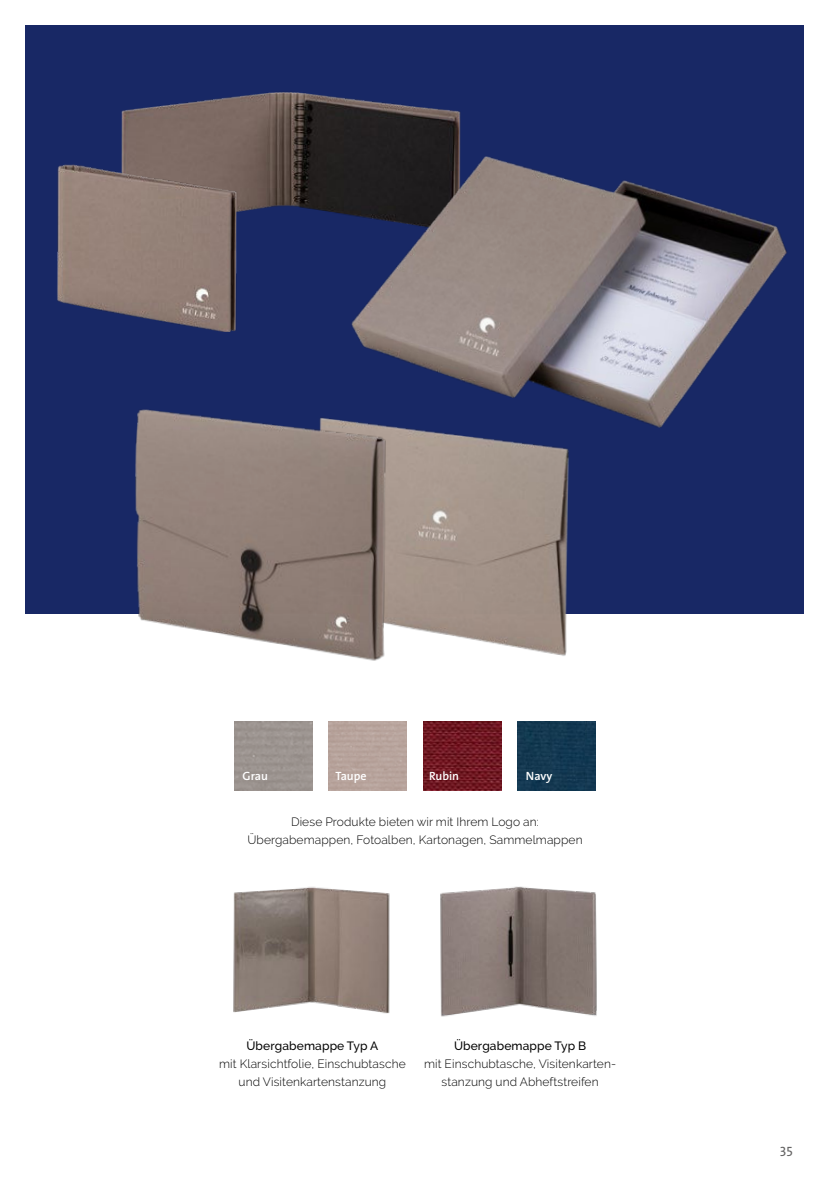
<style>
.page{position:relative;width:830px;height:1191px;background:#fff}
.page>*{position:absolute;margin:0;border:0;box-sizing:border-box;transform-origin:0 0}
.t1{font:13.5px "The Sans Os F";color:#646363}
.t2{font:300 12px/18px "Raleway";letter-spacing:.01em;color:#000;text-align:center}
.t3{font:500 12px "Raleway";letter-spacing:.01em;color:#000}
.t4{font:600 12px "The Sans Os F";color:#fff}
</style>
<div class="page">
<div style="left:26px;top:26px;width:778px;height:588px;background:#182865"></div>
<img style="left:398px;top:464px;width:171px;height:192px">
<img style="left:135px;top:409px;width:263px;height:252px">
<img style="left:121px;top:92px;width:306px;height:122px">
<img style="left:57px;top:149px;width:201px;height:183px">
<img style="left:338px;top:108px;width:449px;height:356px">
<img style="left:233px;top:887px;width:157px;height:127px">
<img style="left:440px;top:886px;width:157px;height:131px">
<img style="left:423px;top:721px;width:78px;height:69px">
<div style="left:517px;top:721px;width:78px;height:69px;background:#133851"></div>
<p class="t4" style="left:242px;top:771px;width:27px">Grau</p>
<p class="t4" style="left:335px;top:771px;width:33px">Taupe</p>
<p class="t4" style="left:429px;top:771px;width:32px">Rubin</p>
<p class="t4" style="left:525px;top:771px;width:28px">Navy</p>
<p class="t2" style="left:247px;top:812px;width:336px">Diese Produkte bieten wir mit Ihrem Logo an:<br>Übergabemappen, Fotoalben, Kartonagen, Sammelmappen</p>
<p class="t3" style="left:246px;top:1039px;width:133px">Übergabemappe Typ A</p>
<p class="t2" style="left:219px;top:1055px;width:188px">mit Klarsichtfolie, Einschubtasche und Visitenkartenstanzung</p>
<p class="t3" style="left:454px;top:1039px;width:133px">Übergabemappe Typ B</p>
<p class="t2" style="left:424px;top:1055px;width:193px">mit Einschubtasche, Visitenkarten - stanzung und Abheftstreifen</p>
<p class="t1" style="left:779px;top:1145px;width:14px">35</p>
</div>
